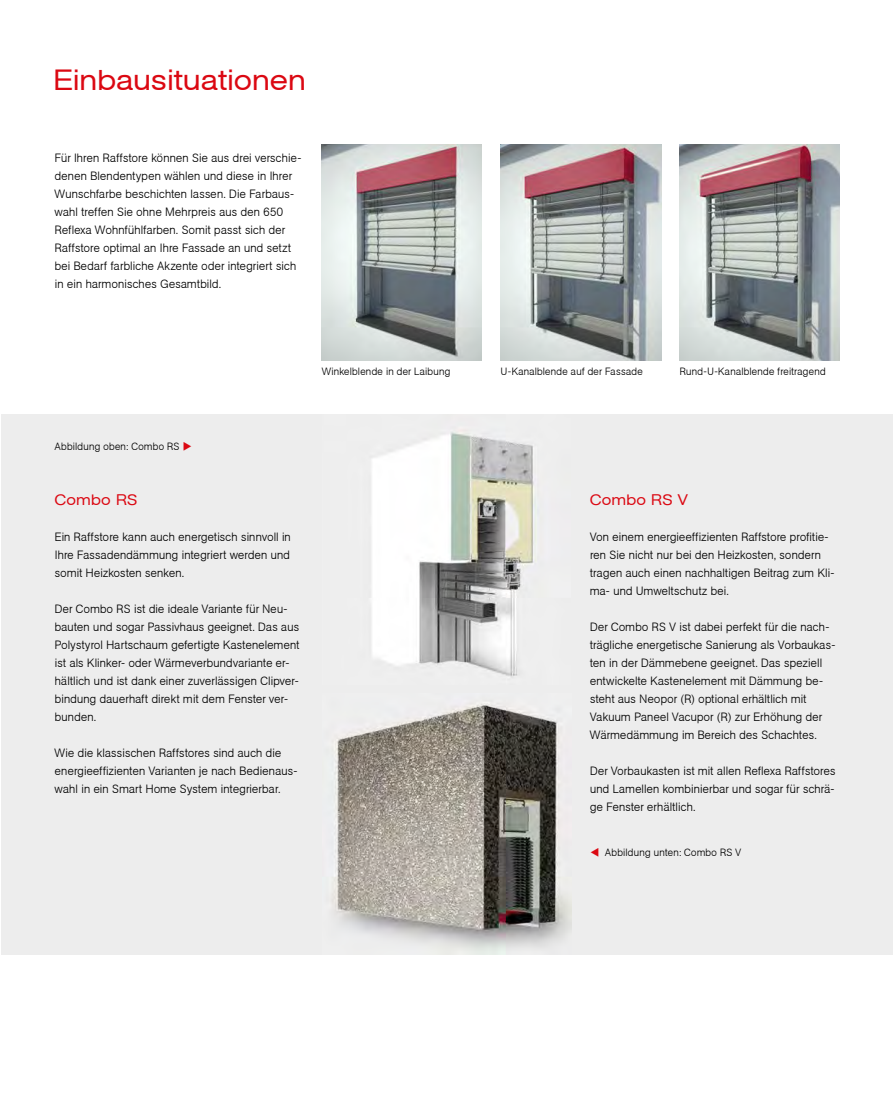
<style>
.page{position:relative;width:893px;height:1106px;background:#fff}
.page>*{position:absolute;margin:0;border:0;box-sizing:border-box;transform-origin:0 0}
.t1{font:28.5px "Agba Extended Normal";letter-spacing:.02em;color:#db0812}
.t2{font:15px "Agba Extended Normal";letter-spacing:.035em;color:#db0812}
.t3{font:700 12px/18px "Agba Small";letter-spacing:.01em;color:#000}
.t4{font:700 10.5px "Agba Small";letter-spacing:.015em;color:#000}
.s1{color:#db0812}
</style>
<div class="page">
<div style="left:1px;top:414px;width:892px;height:540px;background:#ededed"></div>
<img style="left:321px;top:144px;width:161px;height:217px">
<img style="left:679px;top:144px;width:161px;height:217px">
<img style="left:501px;top:144px;width:160px;height:217px">
<img style="left:371px;top:432px;width:163px;height:245px">
<img style="left:332px;top:702px;width:239px;height:248px">
<h1 class="t1" style="left:54px;top:64px;width:254px">Einbausituationen</h1>
<p class="t3" style="left:55px;top:149px;width:248px">Für Ihren Raffstore können Sie aus drei verschie&shy;denen Blendentypen wählen und diese in Ihrer Wunschfarbe beschichten lassen. Die Farbaus&shy;wahl treffen Sie ohne Mehrpreis aus den 650<br>Reflexa Wohnfühlfarben. Somit passt sich der Raffstore optimal an Ihre Fassade an und setzt bei Bedarf farbliche Akzente oder integriert sich in ein harmonisches Gesamtbild.</p>
<p class="t4" style="left:322px;top:365px;width:130px">Winkelblende in der Laibung</p>
<p class="t4" style="left:501px;top:365px;width:143px">U-Kanalblende auf der Fassade</p>
<p class="t4" style="left:680px;top:365px;width:147px">Rund-U-Kanalblende freitragend</p>
<p class="t4" style="left:55px;top:441px;width:139px">Abbildung oben: Combo RS <span class="s1">◆</span></p>
<p class="t2" style="left:55px;top:490px;width:84px">Combo RS</p>
<p class="t3" style="left:55px;top:527px;width:237px;text-align:justify">Ein Raffstore kann auch energetisch sinnvoll in Ihre Fassadendämmung integriert werden und somit Heizkosten senken.</p>
<p class="t3" style="left:55px;top:599px;width:246px">Der Combo RS ist die ideale Variante für Neu&shy;bauten und sogar Passivhaus geeignet. Das aus Polystyrol Hartschaum gefertigte Kastenelement ist als Klinker- oder Wärmeverbundvariante er&shy;hältlich und ist dank einer zuverlässigen Clipver&shy;bindung dauerhaft direkt mit dem Fenster ver&shy;bunden.</p>
<p class="t3" style="left:55px;top:743px;width:244px">Wie die klassischen Raffstores sind auch die energieeffizienten Varianten je nach Bedienaus&shy;wahl in ein Smart Home System integrierbar.</p>
<p class="t2" style="left:590px;top:490px;width:99px">Combo RS V</p>
<p class="t3" style="left:590px;top:527px;width:246px">Von einem energieeffizienten Raffstore profitie&shy;ren Sie nicht nur bei den Heizkosten, sondern tragen auch einen nachhaltigen Beitrag zum Kli&shy;ma- und Umweltschutz bei.</p>
<p class="t3" style="left:590px;top:617px;width:247px">Der Combo RS V ist dabei perfekt für die nach&shy;trägliche energetische Sanierung als Vorbaukas&shy;ten in der Dämmebene geeignet. Das speziell entwickelte Kastenelement mit Dämmung be&shy;steht aus Neopor (R) optional erhältlich mit Vakuum Paneel Vacupor (R) zur Erhöhung der Wärmedämmung im Bereich des Schachtes.</p>
<p class="t3" style="left:590px;top:761px;width:247px;text-align:justify">Der Vorbaukasten ist mit allen Reflexa Raffstores und Lamellen kombinierbar und sogar für schrä&shy;ge Fenster erhältlich.</p>
<p class="t4" style="left:590px;top:846px;width:153px"><span class="s1">▼</span> Abbildung unten: Combo RS V</p>
</div>
